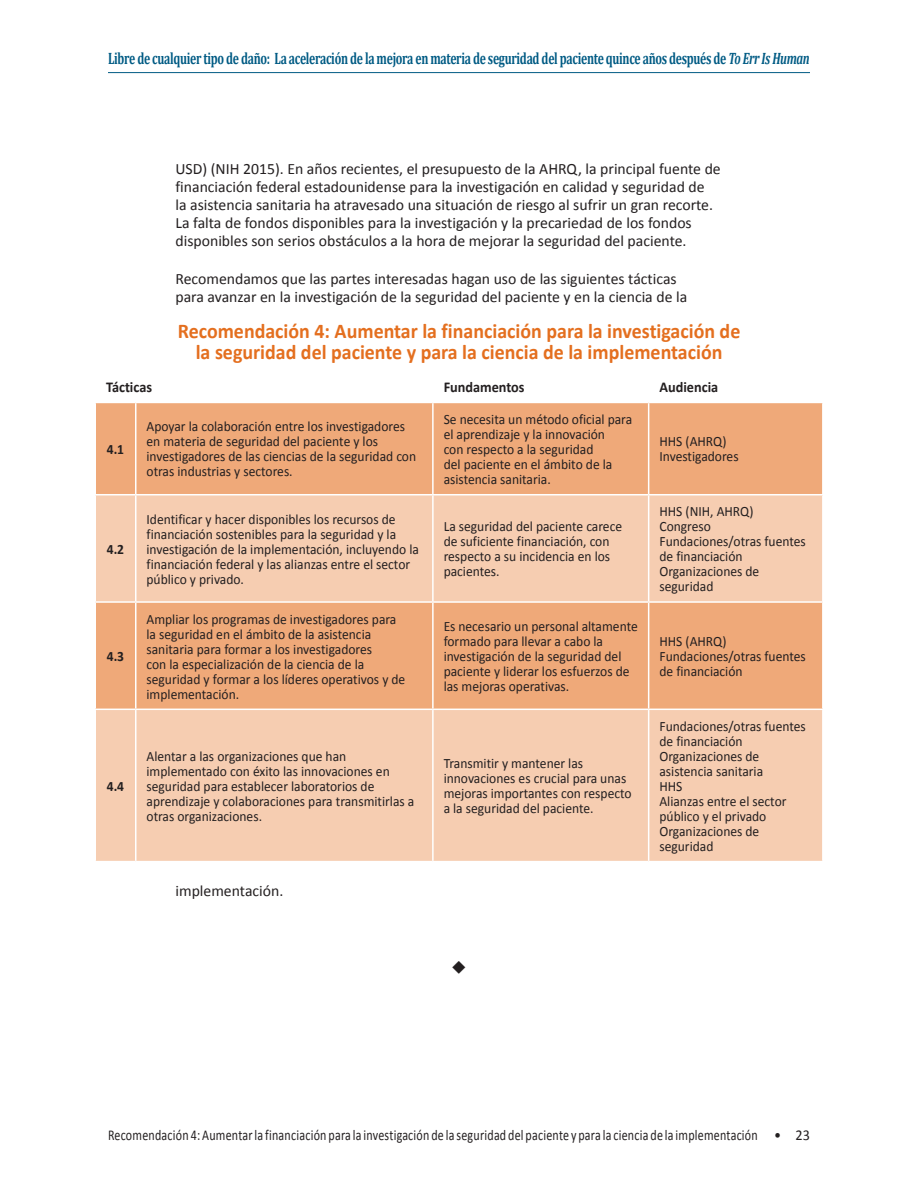
<style>
.page{position:relative;width:918px;height:1188px;background:#fff}
.page>*{position:absolute;margin:0;border:0;box-sizing:border-box;transform-origin:0 0}
.t1{font:700 21px/21px "Calibri";color:#e46f1f;text-align:center;scale:.95 1}
.t2{font:700 16.5px "Cambria";letter-spacing:-.025em;color:#005b84;scale:.71 1}
.t3{font:15.75px/18px "Calibri";color:#231f20}
.t4{font:15px "Calibri";letter-spacing:.02em;color:#231f20;scale:.8 1}
.t5{font:700 15px "Calibri";color:#231f20;scale:.95 1}
.t6{font:14.25px/15px "Calibri";color:#231f20;scale:.95 1}
.t7{font:700 14.25px "Calibri";color:#231f20;scale:.95 1}
.s1{font-style:italic}
</style>
<div class="page">
<hr style="left:108px;top:72px;width:702px;height:1px;background:#005b84">
<div style="left:96px;top:403px;width:726px;height:91px;background:#efa979"></div>
<svg style="left:96px;top:495px;width:726px;height:366px;background:#f4c2a1"></svg>
<hr style="left:135px;top:403px;width:1px;height:91px;background:#fff">
<hr style="left:432px;top:403px;width:2px;height:91px;background:#fff">
<hr style="left:648px;top:403px;width:1px;height:91px;background:#fff">
<hr style="left:135px;top:495px;width:1px;height:106px;background:#fff">
<hr style="left:432px;top:495px;width:2px;height:106px;background:#fff">
<hr style="left:648px;top:495px;width:1px;height:106px;background:#fff">
<hr style="left:94px;top:601px;width:42px;height:2px;background:#fff">
<hr style="left:136px;top:601px;width:297px;height:2px;background:#fff">
<hr style="left:135px;top:603px;width:1px;height:106px;background:#fff">
<hr style="left:433px;top:601px;width:216px;height:2px;background:#fff">
<hr style="left:432px;top:603px;width:2px;height:106px;background:#fff">
<hr style="left:649px;top:601px;width:175px;height:2px;background:#fff">
<hr style="left:648px;top:603px;width:1px;height:106px;background:#fff">
<hr style="left:94px;top:709px;width:42px;height:1px;background:#fff">
<hr style="left:136px;top:709px;width:297px;height:1px;background:#fff">
<hr style="left:135px;top:710px;width:1px;height:151px;background:#fff">
<hr style="left:433px;top:709px;width:216px;height:1px;background:#fff">
<hr style="left:432px;top:710px;width:2px;height:151px;background:#fff">
<hr style="left:649px;top:709px;width:175px;height:1px;background:#fff">
<hr style="left:648px;top:710px;width:1px;height:151px;background:#fff">
<p class="t2" style="left:108px;top:47px;width:990px">Libre de cualquier tipo de daño: La aceleración de la mejora en materia de seguridad del paciente quince años después de <span class="s1">To Err Is Human</span></p>
<p class="t3" style="left:176px;top:160px;width:547px">USD) (NIH 2015). En años recientes, el presupuesto de la AHRQ, la principal fuente de financiación federal estadounidense para la investigación en calidad y seguridad de<br>la asistencia sanitaria ha atravesado una situación de riesgo al sufrir un gran recorte.<br>La falta de fondos disponibles para la investigación y la precariedad de los fondos disponibles son serios obstáculos a la hora de mejorar la seguridad del paciente.</p>
<p class="t3" style="left:176px;top:270px;width:513px">Recomendamos que las partes interesadas hagan uso de las siguientes tácticas para avanzar en la investigación de la seguridad del paciente y en la ciencia de la</p>
<h1 class="t1" style="left:178px;top:320px;width:594px">Recomendación 4: Aumentar la financiación para la investigación de la seguridad del paciente y para la ciencia de la implementación</h1>
<p class="t5" style="left:106px;top:377px;width:50px">Tácticas</p>
<p class="t5" style="left:444px;top:377px;width:87px">Fundamentos</p>
<p class="t5" style="left:659px;top:377px;width:63px">Audiencia</p>
<p class="t7" style="left:107px;top:440px;width:20px">4.1</p>
<p class="t7" style="left:107px;top:540px;width:20px">4.2</p>
<p class="t7" style="left:107px;top:647px;width:20px">4.3</p>
<p class="t7" style="left:107px;top:777px;width:20px">4.4</p>
<p class="t6" style="left:147px;top:419px;width:285px">Apoyar la colaboración entre los investigadores en materia de seguridad del paciente y los investigadores de las ciencias de la seguridad con otras industrias y sectores.</p>
<p class="t6" style="left:444px;top:412px;width:200px">Se necesita un método oficial para el aprendizaje y la innovación<br>con respecto a la seguridad<br>del paciente en el ámbito de la asistencia sanitaria.</p>
<p class="t6" style="left:147px;top:512px;width:288px">Identificar y hacer disponibles los recursos de financiación sostenibles para la seguridad y la investigación de la implementación, incluyendo la financiación federal y las alianzas entre el sector público y privado.</p>
<p class="t6" style="left:444px;top:519px;width:189px">La seguridad del paciente carece de suficiente financiación, con respecto a su incidencia en los pacientes.</p>
<p class="t6" style="left:147px;top:611px;width:274px">Ampliar los programas de investigadores para la seguridad en el ámbito de la asistencia sanitaria para formar a los investigadores<br>con la especialización de la ciencia de la seguridad y formar a los líderes operativos y de implementación.</p>
<p class="t6" style="left:444px;top:619px;width:206px">Es necesario un personal altamente formado para llevar a cabo la investigación de la seguridad del paciente y liderar los esfuerzos de las mejoras operativas.</p>
<p class="t6" style="left:147px;top:749px;width:283px">Alentar a las organizaciones que han implementado con éxito las innovaciones en seguridad para establecer laboratorios de aprendizaje y colaboraciones para transmitirlas a otras organizaciones.</p>
<p class="t6" style="left:444px;top:756px;width:199px">Transmitir y mantener las innovaciones es crucial para unas mejoras importantes con respecto a la seguridad del paciente.</p>
<p class="t3" style="left:176px;top:882px;width:109px">implementación.</p>
<p class="t6" style="left:659px;top:434px;width:85px">HHS (AHRQ)<br>Investigadores</p>
<p class="t6" style="left:659px;top:504px;width:156px">HHS (NIH, AHRQ)<br>Congreso<br>Fundaciones/otras fuentes de financiación<br>Organizaciones de seguridad</p>
<p class="t6" style="left:659px;top:634px;width:156px">HHS (AHRQ)<br>Fundaciones/otras fuentes de financiación</p>
<p class="t6" style="left:659px;top:719px;width:156px">Fundaciones/otras fuentes de financiación<br>Organizaciones de asistencia sanitaria<br>HHS<br>Alianzas entre el sector público y el privado<br>Organizaciones de seguridad</p>
<p class="t4" style="left:108px;top:1125px;width:879px">Recomendación 4: Aumentar la financiación para la investigación de la seguridad del paciente y para la ciencia de la implementación • 23</p>
</div>
